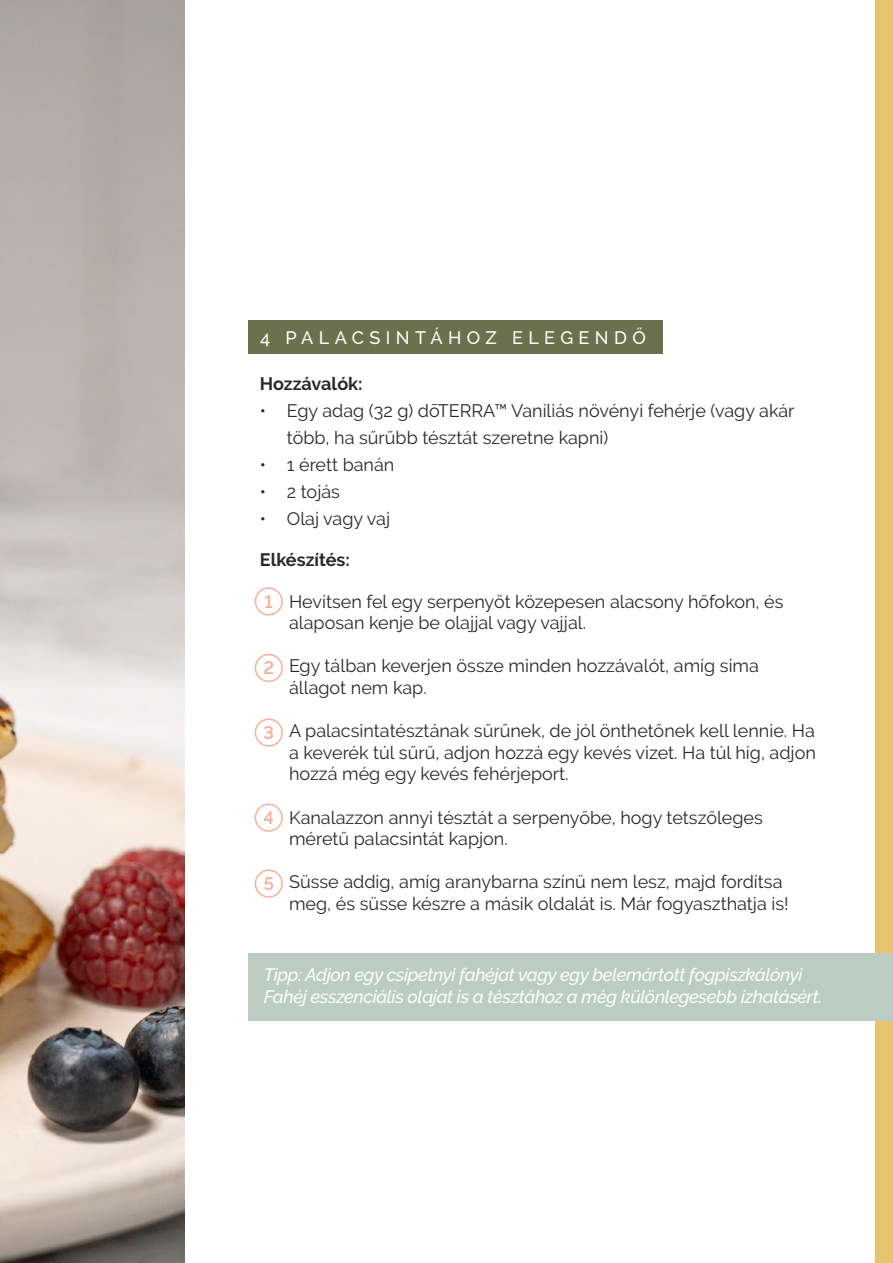
<style>
.page{position:relative;width:893px;height:1263px;background:#fff}
.page>*{position:absolute;margin:0;border:0;box-sizing:border-box;transform-origin:0 0}
.t1{font:18px/21.6px "Raleway";color:#292929}
.t2{font:italic 500 18px/21.6px "Raleway";letter-spacing:-.02em;color:#fff}
.t3{font:700 18px "Raleway";color:#292929}
.t4{font:500 18px "Raleway";letter-spacing:.3em;color:#fff}
.t5{font:600 18px "Raleway";color:#f5af98}
</style>
<div class="page">
<img style="left:0;top:691px;width:184px;height:572px">
<svg style="left:0;top:0;width:184px;height:691px;background:#bfb7b3"></svg>
<div style="left:876px;top:0;width:17px;height:1263px;background:#e7c56f"></div>
<div style="left:248px;top:321px;width:415px;height:33px;background:#6b704d"></div>
<div style="left:255px;top:587px;width:28px;height:28px;border:2px solid #f6b199;border-radius:50%"></div>
<div style="left:255px;top:654px;width:28px;height:28px;border:2px solid #f6b199;border-radius:50%"></div>
<div style="left:255px;top:718px;width:28px;height:29px;border:2px solid #f6b199;border-radius:50%"></div>
<div style="left:255px;top:803px;width:28px;height:29px;border:2px solid #f6b199;border-radius:50%"></div>
<div style="left:255px;top:869px;width:28px;height:29px;border:2px solid #f6b199;border-radius:50%"></div>
<div style="left:248px;top:953px;width:645px;height:68px;background:#bbccc2"></div>
<p class="t4" style="left:260px;top:327px;width:387px">4 PALACSINTÁHOZ ELEGENDŐ</p>
<p class="t3" style="left:260px;top:374px;width:104px">Hozzávalók:</p>
<p class="t1" style="left:287px;top:397px;width:509px;line-height:27px;text-indent:-27px">• Egy adag (32 g) dōTERRA™ Vaníliás növényi fehérje (vagy akár több, ha sűrűbb tésztát szeretne kapni)</p>
<p class="t1" style="left:260px;top:454px;width:136px">• 1 érett banán</p>
<p class="t1" style="left:260px;top:481px;width:82px">• 2 tojás</p>
<p class="t1" style="left:260px;top:508px;width:132px">• Olaj vagy vaj</p>
<p class="t3" style="left:260px;top:549px;width:92px">Elkészítés:</p>
<p class="t5" style="left:265px;top:591px;width:10px">1</p>
<p class="t5" style="left:263px;top:657px;width:12px">2</p>
<p class="t5" style="left:263px;top:722px;width:12px">3</p>
<p class="t5" style="left:264px;top:807px;width:12px">4</p>
<p class="t5" style="left:264px;top:873px;width:12px">5</p>
<p class="t1" style="left:289px;top:590px;width:496px">Hevítsen fel egy serpenyőt közepesen alacsony hőfokon, és alaposan kenje be olajjal vagy vajjal.</p>
<p class="t1" style="left:289px;top:655px;width:471px">Egy tálban keverjen össze minden hozzávalót, amíg sima állagot nem kap.</p>
<p class="t1" style="left:289px;top:720px;width:528px;text-align:justify">A palacsintatésztának sűrűnek, de jól önthetőnek kell lennie. Ha a keverék túl sűrű, adjon hozzá egy kevés vizet. Ha túl híg, adjon hozzá még egy kevés fehérjeport.</p>
<p class="t1" style="left:289px;top:806px;width:475px">Kanalazzon annyi tésztát a serpenyőbe, hogy tetszőleges méretű palacsintát kapjon.</p>
<p class="t1" style="left:289px;top:871px;width:501px">Süsse addig, amíg aranybarna színű nem lesz, majd fordítsa meg, és süsse készre a másik oldalát is. Már fogyaszthatja is!</p>
<p class="t2" style="left:264px;top:964px;width:560px">Tipp: Adjon egy csipetnyi fahéjat vagy egy belemártott fogpiszkálónyi<br>Fahéj esszenciális olajat is a tésztához a még különlegesebb ízhatásért.</p>
</div>
